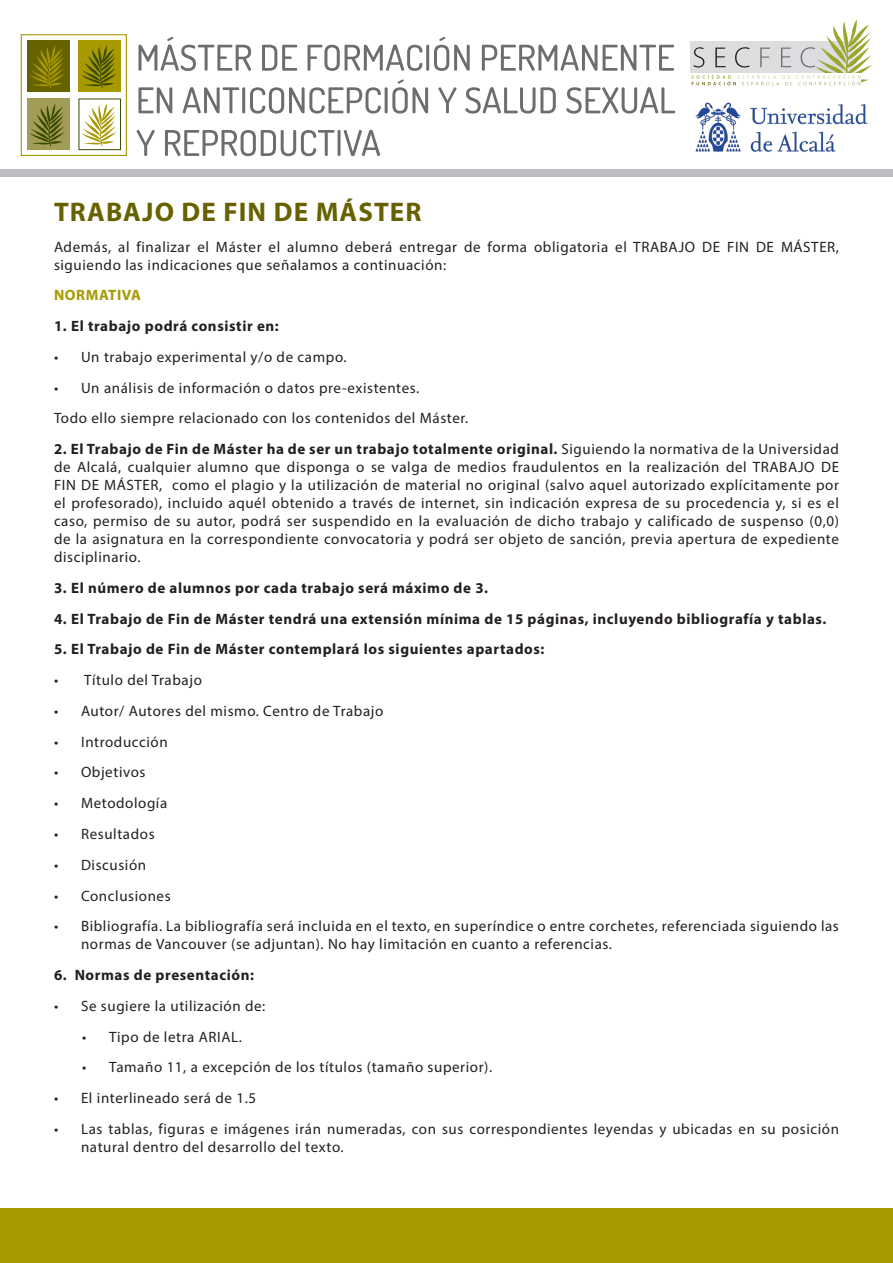
<style>
.page{position:relative;width:893px;height:1263px;background:#fff}
.page>*{position:absolute;margin:0;border:0;box-sizing:border-box;transform-origin:0 0}
.t1{font:700 27px "Myriad Pro";letter-spacing:.04em;color:#676200}
.t2{font:15px/18px "Myriad Pro";letter-spacing:.04em;color:#231f20}
.t3{font:700 15px "Myriad Pro";letter-spacing:.04em;color:#231f20}
.t4{font:700 15px "Myriad Pro";letter-spacing:.04em;color:#a79901}
.s1{font-weight:700}
</style>
<div class="page">
<div style="left:0;top:169px;width:893px;height:7px;background:#bcbdc0"></div>
<div style="left:0;top:1209px;width:893px;height:54px;background:#a79901"></div>
<div style="left:27px;top:40px;width:42px;height:52px;background:#676200"></div>
<div style="left:27px;top:98px;width:42px;height:52px;background:#a29c56"></div>
<svg style="left:30px;top:46px;width:34px;height:42px"></svg>
<div style="left:78px;top:40px;width:43px;height:52px;background:#a79901"></div>
<svg style="left:30px;top:104px;width:35px;height:42px"></svg>
<div style="left:79px;top:99px;width:42px;height:51px;background:#fff;border:1px solid #394b00"></div>
<svg style="left:81px;top:103px;width:35px;height:43px"></svg>
<svg style="left:81px;top:45px;width:35px;height:43px"></svg>
<div style="left:21px;top:34px;width:106px;height:122px;border:1px solid #a79901"></div>
<svg style="left:137px;top:130px;width:243px;height:26px"></svg>
<svg style="left:138px;top:79px;width:537px;height:35px"></svg>
<svg style="left:138px;top:37px;width:536px;height:34px"></svg>
<img style="left:695px;top:102px;width:173px;height:51px">
<svg style="left:691px;top:19px;width:181px;height:67px"></svg>
<p class="t1" style="left:54px;top:194px;width:369px">TRABAJO DE FIN DE MÁSTER</p>
<p class="t2" style="left:54px;top:237px;width:787px">Además, al finalizar el Máster el alumno deberá entregar de forma obligatoria el TRABAJO DE FIN DE MÁSTER, siguiendo las indicaciones que señalamos a continuación:</p>
<p class="t4" style="left:54px;top:285px;width:89px">NORMATIVA</p>
<p class="t3" style="left:54px;top:316px;width:226px">1. El trabajo podrá consistir en:</p>
<p class="t2" style="left:54px;top:348px;width:294px">• Un trabajo experimental y/o de campo.</p>
<p class="t2" style="left:54px;top:378px;width:367px">• Un análisis de información o datos pre-existentes.</p>
<p class="t2" style="left:54px;top:409px;width:416px">Todo ello siempre relacionado con los contenidos del Máster.</p>
<p class="t2" style="left:54px;top:440px;width:786px;text-align:justify"><span class="s1">2. El Trabajo de Fin de Máster ha de ser un trabajo totalmente original.</span> Siguiendo la normativa de la Universidad de Alcalá, cualquier alumno que disponga o se valga de medios fraudulentos en la realización del TRABAJO DE FIN DE MÁSTER, como el plagio y la utilización de material no original (salvo aquel autorizado explícitamente por el profesorado), incluido aquél obtenido a través de internet, sin indicación expresa de su procedencia y, si es el caso, permiso de su autor, podrá ser suspendido en la evaluación de dicho trabajo y calificado de suspenso (0,0) de la asignatura en la correspondiente convocatoria y podrá ser objeto de sanción, previa apertura de expediente disciplinario.</p>
<p class="t3" style="left:54px;top:578px;width:436px">3. El número de alumnos por cada trabajo será máximo de 3.</p>
<p class="t3" style="left:54px;top:609px;width:774px">4. El Trabajo de Fin de Máster tendrá una extensión mínima de 15 páginas, incluyendo bibliografía y tablas.</p>
<p class="t3" style="left:54px;top:640px;width:492px">5. El Trabajo de Fin de Máster contemplará los siguientes apartados:</p>
<p class="t2" style="left:54px;top:671px;width:149px">• Título del Trabajo</p>
<p class="t2" style="left:54px;top:702px;width:331px">• Autor/ Autores del mismo. Centro de Trabajo</p>
<p class="t2" style="left:54px;top:732px;width:115px">• Introducción</p>
<p class="t2" style="left:54px;top:763px;width:93px">• Objetivos</p>
<p class="t2" style="left:54px;top:794px;width:115px">• Metodología</p>
<p class="t2" style="left:54px;top:825px;width:102px">• Resultados</p>
<p class="t2" style="left:54px;top:855px;width:94px">• Discusión</p>
<p class="t2" style="left:54px;top:886px;width:118px">• Conclusiones</p>
<p class="t2" style="left:81px;top:917px;width:759px;text-indent:-27px">• Bibliografía. La bibliografía será incluida en el texto, en superíndice o entre corchetes, referenciada siguiendo las normas de Vancouver (se adjuntan). No hay limitación en cuanto a referencias.</p>
<p class="t3" style="left:54px;top:965px;width:202px">6. Normas de presentación:</p>
<p class="t2" style="left:54px;top:996px;width:213px">• Se sugiere la utilización de:</p>
<p class="t2" style="left:82px;top:1027px;width:161px">• Tipo de letra ARIAL.</p>
<p class="t2" style="left:82px;top:1058px;width:411px">• Tamaño 11, a excepción de los títulos (tamaño superior).</p>
<p class="t2" style="left:54px;top:1089px;width:204px">• El interlineado será de 1.5</p>
<p class="t2" style="left:81px;top:1119px;width:759px;text-indent:-27px">• Las tablas, figuras e imágenes irán numeradas, con sus correspondientes leyendas y ubicadas en su posición natural dentro del desarrollo del texto.</p>
</div>
